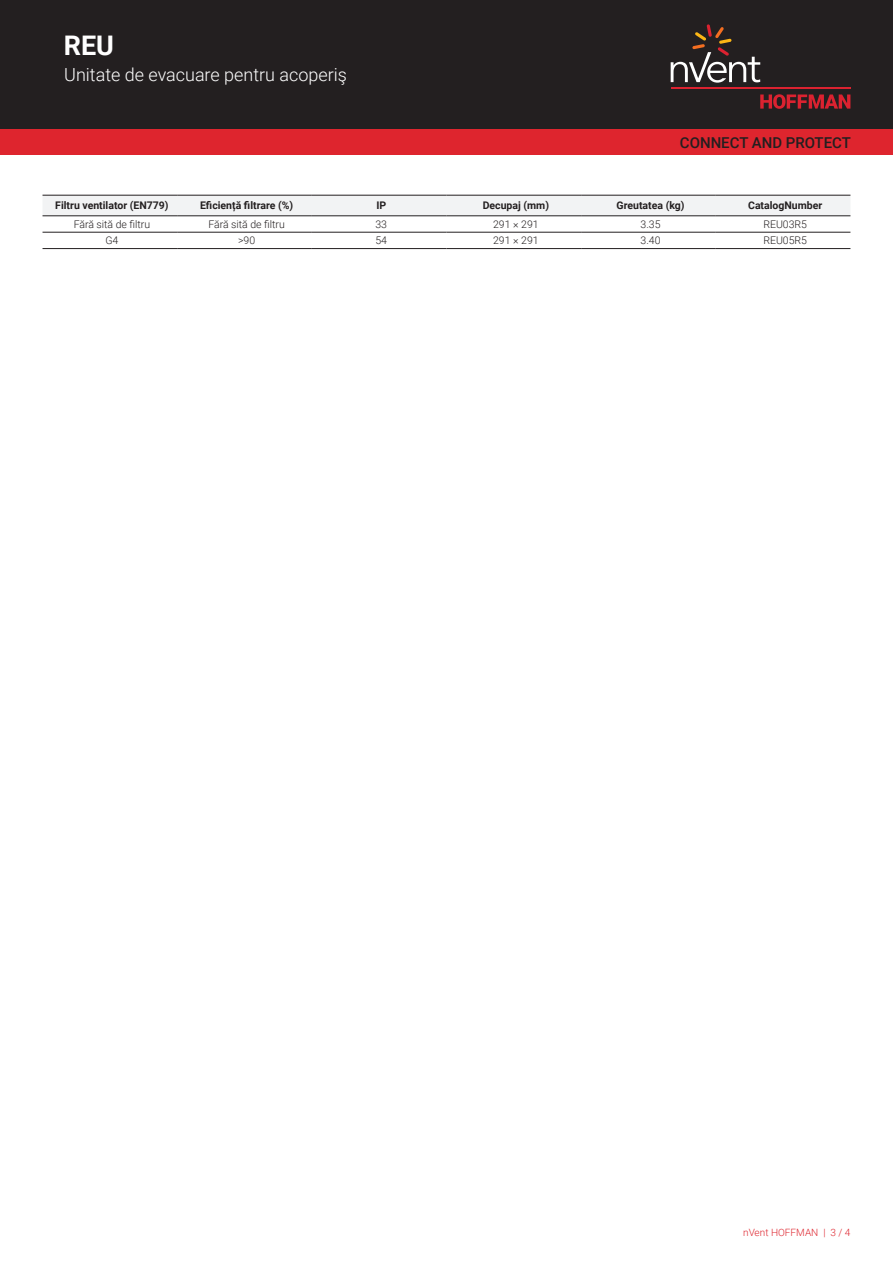
<style>
.page{position:relative;width:893px;height:1263px;background:#fff}
.page>*{position:absolute;margin:0;border:0;box-sizing:border-box;transform-origin:0 0}
.t1{font:700 27px "Roboto";color:#fff}
.t2{font:300 18px "Roboto";color:#fff}
.t3{font:500 15px "Roboto";color:#231f20}
.t4{font:700 10.5px "Roboto";color:#231f20}
.t5{font:300 10.5px "Roboto";color:#231f20}
.t6{font:300 10.05px "Roboto";color:#de252e}
</style>
<div class="page">
<div style="left:0;top:0;width:893px;height:129px;background:#231f20"></div>
<svg style="left:760px;top:94px;width:90px;height:15px"></svg>
<hr style="left:671px;top:88px;width:179px;height:1px;background:#db2230">
<svg style="left:671px;top:24px;width:89px;height:59px"></svg>
<div style="left:0;top:129px;width:893px;height:26px;background:#de252e"></div>
<div style="left:43px;top:196px;width:807px;height:20px;background:#f2f3f4"></div>
<hr style="left:43px;top:195px;width:134px;height:1px;background:#231f20">
<hr style="left:177px;top:195px;width:135px;height:1px;background:#231f20">
<hr style="left:312px;top:195px;width:134px;height:1px;background:#231f20">
<hr style="left:446px;top:195px;width:135px;height:1px;background:#231f20">
<hr style="left:581px;top:195px;width:135px;height:1px;background:#231f20">
<hr style="left:716px;top:195px;width:134px;height:1px;background:#231f20">
<hr style="left:43px;top:232px;width:134px;height:1px;background:#231f20">
<hr style="left:177px;top:232px;width:135px;height:1px;background:#231f20">
<hr style="left:312px;top:232px;width:134px;height:1px;background:#231f20">
<hr style="left:446px;top:232px;width:135px;height:1px;background:#231f20">
<hr style="left:581px;top:232px;width:135px;height:1px;background:#231f20">
<hr style="left:716px;top:232px;width:134px;height:1px;background:#231f20">
<hr style="left:43px;top:248px;width:134px;height:1px;background:#231f20">
<hr style="left:177px;top:248px;width:135px;height:1px;background:#231f20">
<hr style="left:312px;top:248px;width:134px;height:1px;background:#231f20">
<hr style="left:446px;top:248px;width:135px;height:1px;background:#231f20">
<hr style="left:581px;top:248px;width:135px;height:1px;background:#231f20">
<hr style="left:716px;top:248px;width:134px;height:1px;background:#231f20">
<hr style="left:43px;top:216px;width:134px;height:1px;background:#231f20">
<hr style="left:177px;top:216px;width:135px;height:1px;background:#231f20">
<hr style="left:312px;top:216px;width:134px;height:1px;background:#231f20">
<hr style="left:446px;top:216px;width:135px;height:1px;background:#231f20">
<hr style="left:581px;top:216px;width:135px;height:1px;background:#231f20">
<hr style="left:716px;top:216px;width:134px;height:1px;background:#231f20">
<h1 class="t1" style="left:64px;top:26px;width:52px">REU</h1>
<h2 class="t2" style="left:64px;top:62px;width:284px">Unitate de evacuare pentru acoperiş</h2>
<h3 class="t3" style="left:680px;top:132px;width:173px">CONNECT AND PROTECT</h3>
<p class="t4" style="left:55px;top:198px;width:115px">Filtru ventilator (EN779)</p>
<p class="t4" style="left:200px;top:198px;width:95px">Eficiență filtrare (%)</p>
<p class="t4" style="left:376px;top:198px;width:11px">IP</p>
<p class="t4" style="left:483px;top:198px;width:68px">Decupaj (mm)</p>
<p class="t4" style="left:617px;top:198px;width:69px">Greutatea (kg)</p>
<p class="t4" style="left:748px;top:198px;width:76px">CatalogNumber</p>
<p class="t5" style="left:74px;top:217px;width:78px">Fără sită de filtru</p>
<p class="t5" style="left:208px;top:217px;width:78px">Fără sită de filtru</p>
<p class="t5" style="left:375px;top:217px;width:13px">33</p>
<p class="t5" style="left:493px;top:217px;width:47px">291 × 291</p>
<p class="t5" style="left:641px;top:217px;width:21px">3.35</p>
<p class="t5" style="left:763px;top:217px;width:45px">REU03R5</p>
<p class="t5" style="left:105px;top:233px;width:14px">G4</p>
<p class="t5" style="left:238px;top:233px;width:19px">&gt;90</p>
<p class="t5" style="left:375px;top:233px;width:13px">54</p>
<p class="t5" style="left:493px;top:233px;width:47px">291 × 291</p>
<p class="t5" style="left:641px;top:233px;width:21px">3.40</p>
<p class="t5" style="left:763px;top:233px;width:45px">REU05R5</p>
<p class="t6" style="left:743px;top:1226px;width:109px">nVent HOFFMAN | 3 / 4</p>
</div>
